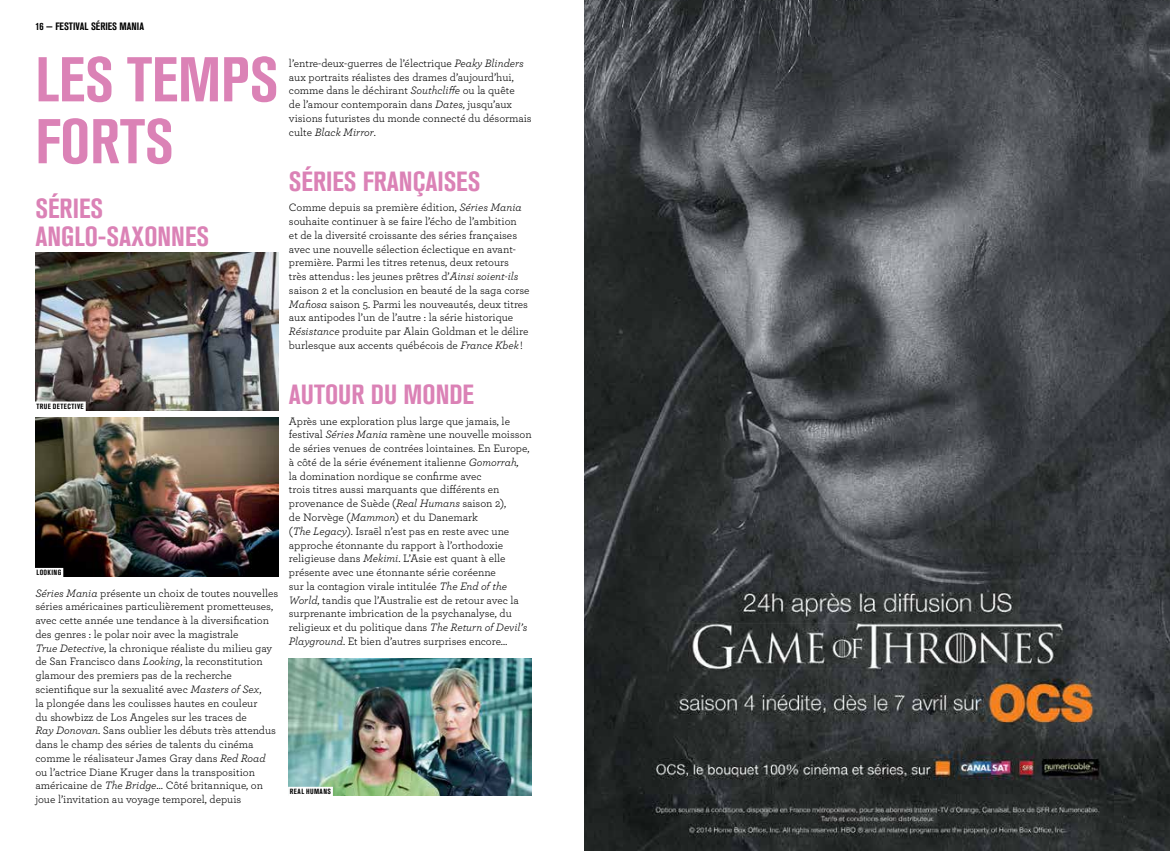
<style>
.page{position:relative;width:1170px;height:851px;background:#fff}
.page>*{position:absolute;margin:0;border:0;box-sizing:border-box;transform-origin:0 0}
.t1{font:700 condensed 62.5px/61.9px "Akzidenz Grotesk MG";color:#db82b6}
.t2{font:700 condensed 27.5px/27.5px "Akzidenz Grotesk BQ";color:#db82b6}
.t3{font:11.25px/13.8px "Archer";color:#000}
.t4{font:700 condensed 10.62px "Akzidenz Grotesk BQ";color:#000}
.t5{font:700 condensed 7.5px "Akzidenz Grotesk MG";letter-spacing:.055em;color:#000}
.s1{font-style:italic}
</style>
<div class="page">
<img style="left:585px;top:0;width:584px;height:850px">
<img style="left:35px;top:253px;width:243px;height:158px">
<img style="left:35px;top:418px;width:243px;height:158px">
<div style="left:35px;top:401px;width:51px;height:10px;background:#fff"></div>
<div style="left:35px;top:568px;width:28px;height:10px;background:#fff"></div>
<img style="left:289px;top:658px;width:242px;height:137px">
<div style="left:288px;top:786px;width:45px;height:10px;background:#fff"></div>
<p class="t4" style="left:35px;top:20px;width:26px">16 — FESTIVAL</p>
<p class="t4" style="left:91px;top:20px;width:6px">SÉRIES</p>
<p class="t4" style="left:120px;top:20px;width:6px">MANIA</p>
<h1 class="t1" style="left:35px;top:49px;width:244px">LES TEMPS<br>FORTS</h1>
<h2 class="t2" style="left:35px;top:195px;width:175px">SÉRIES<br>ANGLO-SAXONNES</h2>
<p class="t5" style="left:36px;top:402px;width:21px">TRUE DETECT</p>
<p class="t5" style="left:75px;top:402px;width:10px">IVE</p>
<p class="t5" style="left:36px;top:568px;width:22px">LOOKING</p>
<p class="t3" style="left:35px;top:585px;width:244px"><span class="s1">Séries Mania</span> présente un choix de toutes nouvelles séries américaines particulièrement prometteuses, avec cette année une tendance à la diversification des genres : le polar noir avec la magistrale<br><span class="s1">True Detective</span>, la chronique réaliste du milieu gay de San Francisco dans <span class="s1">Looking</span>, la reconstitution glamour des premiers pas de la recherche scientifique sur la sexualité avec <span class="s1">Masters of Sex</span>,<br>la plongée dans les coulisses hautes en couleur<br>du showbizz de Los Angeles sur les traces de<br><span class="s1">Ray Donovan</span>. Sans oublier les débuts très attendus dans le champ des séries de talents du cinéma comme le réalisateur James Gray dans <span class="s1">Red Road </span>ou l’actrice Diane Kruger dans la transposition américaine de <span class="s1">The Bridge</span>… Côté britannique, on joue l’invitation au voyage temporel, depuis</p>
<p class="t3" style="left:289px;top:56px;width:244px">l’entre-deux-guerres de l’électrique <span class="s1">Peaky Blinders </span>aux portraits réalistes des drames d’aujourd’hui, comme dans le déchirant <span class="s1">Southcliffe</span> ou la quête<br>de l’amour contemporain dans <span class="s1">Dates,</span> jusqu’aux visions futuristes du monde connecté du désormais culte <span class="s1">Black Mirror</span>.</p>
<h2 class="t2" style="left:289px;top:167px;width:193px">SÉRIES FRANÇAISES</h2>
<p class="t3" style="left:289px;top:200px;width:242px">Comme depuis sa première édition, <span class="s1">Séries Mania </span>souhaite continuer à se faire l’écho de l’ambition<br>et de la diversité croissante des séries françaises avec une nouvelle sélection éclectique en avant&shy;première. Parmi les titres retenus, deux retours très attendus : les jeunes prêtres d’<span class="s1">Ainsi soient-ils </span>saison 2 et la conclusion en beauté de la saga corse <span class="s1">Mafiosa</span> saison 5. Parmi les nouveautés, deux titres aux antipodes l’un de l’autre : la série historique <span class="s1">Résistance</span> produite par Alain Goldman et le délire burlesque aux accents québécois de <span class="s1">France Kbek</span> !</p>
<h2 class="t2" style="left:289px;top:380px;width:187px">AUTOUR DU MONDE</h2>
<p class="t3" style="left:289px;top:413px;width:244px">Après une exploration plus large que jamais, le festival <span class="s1">Séries Mania</span> ramène une nouvelle moisson de séries venues de contrées lointaines. En Europe, à côté de la série événement italienne <span class="s1">Gomorrah,<br></span>la domination nordique se confirme avec<br>trois titres aussi marquants que différents en provenance de Suède (<span class="s1">Real Humans</span> saison 2),<br>de Norvège (<span class="s1">Mammon</span>) et du Danemark<br>(<span class="s1">The Legacy</span>). Israël n’est pas en reste avec une approche étonnante du rapport à l’orthodoxie religieuse dans <span class="s1">Mekimi</span>. L’Asie est quant à elle présente avec une étonnante série coréenne<br>sur la contagion virale intitulée <span class="s1">The End of the World</span>, tandis que l’Australie est de retour avec la surprenante imbrication de la psychanalyse, du religieux et du politique dans <span class="s1">The Return of Devil’s Playground</span>. Et bien d’autres surprises encore…</p>
<p class="t5" style="left:290px;top:787px;width:38px">REAL HUMANS</p>
</div>
